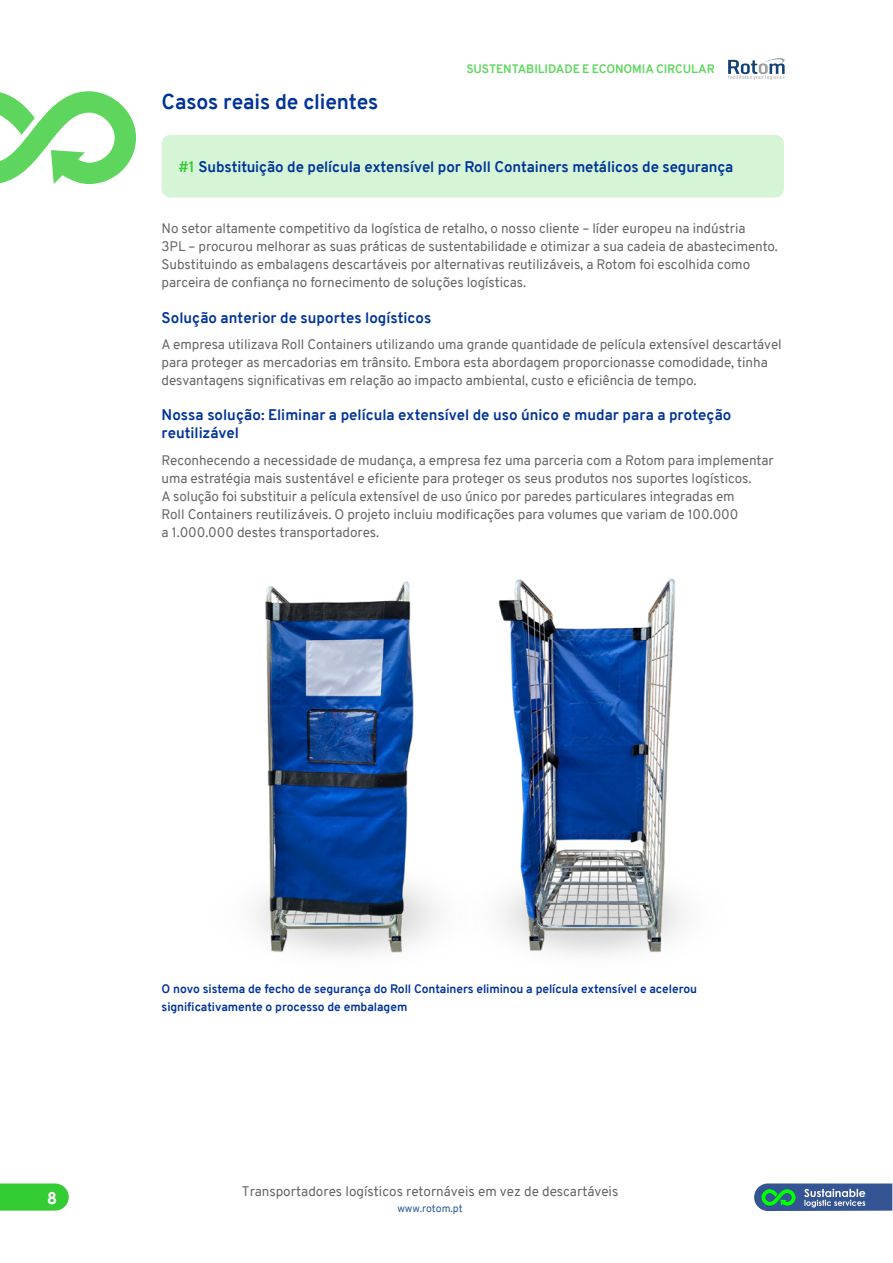
<style>
.page{position:relative;width:893px;height:1263px;background:#fff}
.page>*{position:absolute;margin:0;border:0;box-sizing:border-box;transform-origin:0 0}
.t1{font:700 21px "Overpass";letter-spacing:-.01em;color:#039}
.t2{font:700 16.5px "Century Gothic";color:#fff}
.t3{font:700 15px/18px "Overpass";color:#039}
.t4{font:13.5px/18px "Overpass";letter-spacing:-.005em;color:#666}
.t5{font:700 12px/18px "Overpass";letter-spacing:-.005em;color:#039}
.t6{font:700 12px "Overpass";letter-spacing:-.01em;color:#5dd75d}
.t7{font:10.5px "Overpass";color:#275b9b}
.s1{color:#3c3}
</style>
<div class="page">
<svg style="left:0;top:91px;width:136px;height:93px"></svg>
<svg style="left:0;top:1183px;width:69px;height:27px;background:#3fcf3f"></svg>
<svg style="left:754px;top:1183px;width:138px;height:28px;background:#4b7897"></svg>
<svg style="left:728px;top:58px;width:57px;height:22px"></svg>
<div style="left:162px;top:135px;width:622px;height:62px;background:#d6f5d6;border-radius:9px"></div>
<img style="left:255px;top:578px;width:429px;height:377px">
<h1 class="t1" style="left:162px;top:87px;width:218px">Casos reais de clientes</h1>
<p class="t6" style="left:466px;top:61px;width:250px">SUSTENTABILIDADE E ECONOMIA CIRCULAR</p>
<p class="t3" style="left:179px;top:158px;width:556px"><span class="s1">#1</span> Substituição de película extensível por Roll Containers metálicos de segurança</p>
<p class="t4" style="left:162px;top:220px;width:618px">No setor altamente competitivo da logística de retalho, o nosso cliente – líder europeu na indústria<br>3PL – procurou melhorar as suas práticas de sustentabilidade e otimizar a sua cadeia de abastecimento.<br>Substituindo as embalagens descartáveis por alternativas reutilizáveis, a Rotom foi escolhida como parceira de confiança no fornecimento de soluções logísticas.</p>
<p class="t3" style="left:162px;top:308px;width:271px">Solução anterior de suportes logísticos</p>
<p class="t4" style="left:162px;top:335px;width:622px">A empresa utilizava Roll Containers utilizando uma grande quantidade de película extensível descartável para proteger as mercadorias em trânsito. Embora esta abordagem proporcionasse comodidade, tinha desvantagens significativas em relação ao impacto ambiental, custo e eficiência de tempo.</p>
<p class="t3" style="left:162px;top:406px;width:571px">Nossa solução: Eliminar a película extensível de uso único e mudar para a proteção reutilizável</p>
<p class="t4" style="left:162px;top:451px;width:614px">Reconhecendo a necessidade de mudança, a empresa fez uma parceria com a Rotom para implementar uma estratégia mais sustentável e eficiente para proteger os seus produtos nos suportes logísticos.<br>A solução foi substituir a película extensível de uso único por paredes particulares integradas em<br>Roll Containers reutilizáveis. O projeto incluiu modificações para volumes que variam de 100.000<br>a 1.000.000 destes transportadores.</p>
<p class="t2" style="left:48px;top:1185px;width:11px">8</p>
<p class="t5" style="left:162px;top:979px;width:537px">O novo sistema de fecho de segurança do Roll Containers eliminou a película extensível e acelerou significativamente o processo de embalagem</p>
<p class="t4" style="left:242px;top:1182px;width:378px">Transportadores logísticos retornáveis em vez de descartáveis</p>
<p class="t7" style="left:397px;top:1200px;width:67px">www.rotom.pt</p>
</div>
